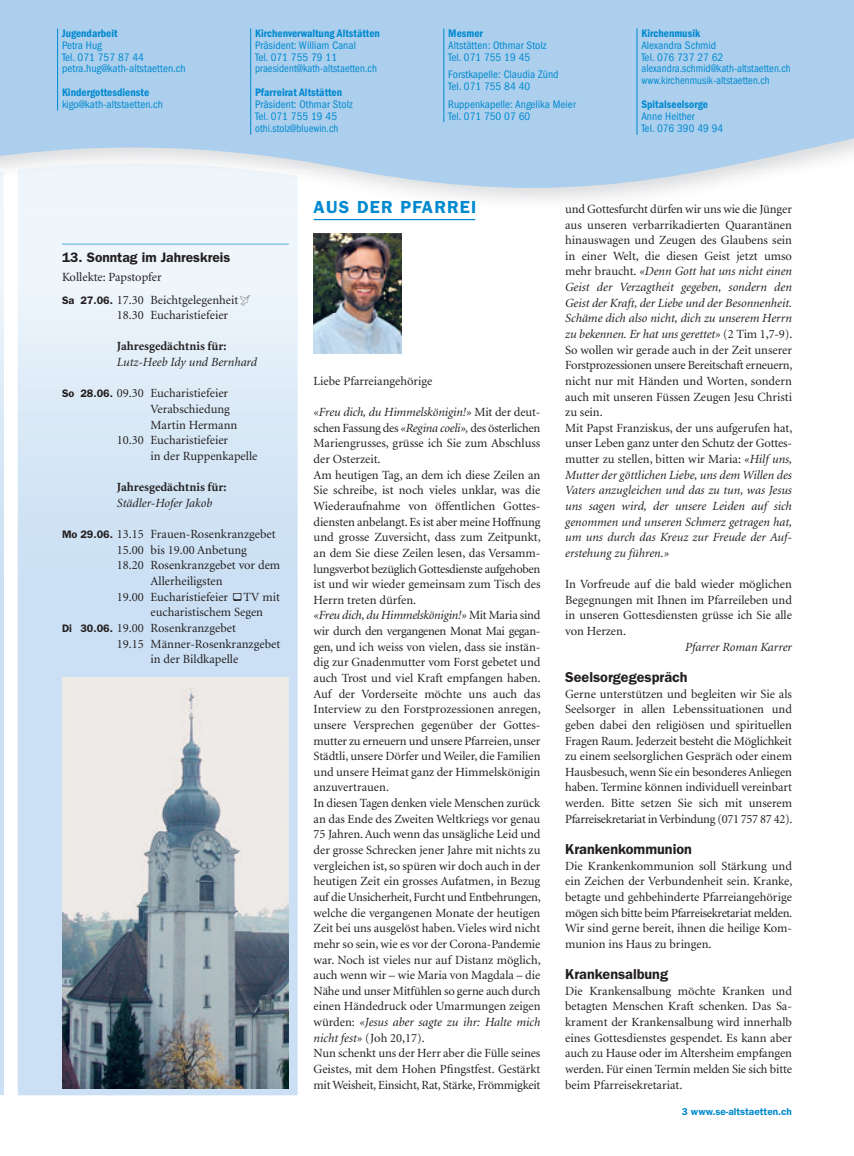
<style>
.page{position:relative;width:854px;height:1156px;background:#fff}
.page>*{position:absolute;margin:0;border:0;box-sizing:border-box;transform-origin:0 0}
.t1{font:600 17.5px "Franklin Gothic LT";letter-spacing:.07em;color:#0089cf}
.t2{font:600 14.38px "Franklin Gothic LT";color:#231f20}
.t3{font:600 13.75px "Franklin Gothic LT";color:#231f20}
.t4{font:12.5px/15.6px "Minion LT";color:#231f20;text-align:justify}
.t5{font:italic 12.5px "Minion LT";color:#231f20}
.t6{font:700 12.5px "Minion LT";color:#231f20}
.t7{font:condensed 11.25px/11.9px "Franklin Gothic LT";letter-spacing:.005em;color:#0089cf}
.t8{font:600 condensed 11.25px "Franklin Gothic LT";letter-spacing:.005em;color:#0089cf}
.t9{font:600 10px "Franklin Gothic LT";color:#0089cf}
.s1{font-family:"Franklin Gothic LT";font-weight:600;font-size:10.88px}
.s2{font-style:italic}
</style>
<div class="page">
<svg style="left:0;top:0;width:854px;height:201px;background:#b4d3ed"></svg>
<hr style="left:250px;top:28px;width:1px;height:107px;background:#0089cf">
<hr style="left:57px;top:28px;width:1px;height:82px;background:#0089cf">
<hr style="left:444px;top:28px;width:1px;height:94px;background:#0089cf">
<hr style="left:637px;top:28px;width:1px;height:107px;background:#0089cf">
<svg style="left:18px;top:212px;width:280px;height:883px;background:#d7e7f6"></svg>
<div style="left:18px;top:163px;width:280px;height:49px;background:#eef5fb"></div>
<svg style="left:0;top:212px;width:4px;height:882px;background:#d2e4f5"></svg>
<img style="left:0;top:171px;width:4px;height:41px">
<hr style="left:314px;top:219px;width:161px;height:1px;background:#0089cf">
<hr style="left:62px;top:243px;width:227px;height:1px;background:#5babdf">
<img style="left:314px;top:233px;width:87px;height:120px">
<img style="left:62px;top:677px;width:227px;height:411px">
<svg style="left:240px;top:294px;width:10px;height:11px"></svg>
<svg style="left:233px;top:592px;width:8px;height:8px"></svg>
<p class="t8" style="left:62px;top:29px;width:57px">Jugendarbeit</p>
<p class="t7" style="left:62px;top:40px;width:125px">Petra Hug<br>Tel. 071 757 87 44 petra.hug@kath-altstaetten.ch</p>
<p class="t8" style="left:62px;top:88px;width:89px">Kindergottesdienste</p>
<p class="t7" style="left:62px;top:99px;width:103px">kigo@kath-altstaetten.ch</p>
<p class="t8" style="left:255px;top:29px;width:126px">Kirchenverwaltung Altstätten</p>
<p class="t7" style="left:255px;top:40px;width:123px">Präsident: William Canal<br>Tel. 071 755 79 11 praesident@kath-altstaetten.ch</p>
<p class="t8" style="left:255px;top:88px;width:89px">Pfarreirat Altstätten</p>
<p class="t7" style="left:255px;top:99px;width:99px">Präsident: Othmar Stolz<br>Tel. 071 755 19 45 othi.stolz@bluewin.ch</p>
<p class="t8" style="left:448px;top:29px;width:36px">Mesmer</p>
<p class="t7" style="left:448px;top:40px;width:100px">Altstätten: Othmar Stolz<br>Tel. 071 755 19 45</p>
<p class="t7" style="left:448px;top:70px;width:112px">Forstkapelle: Claudia Zünd<br>Tel. 071 755 84 40</p>
<p class="t7" style="left:448px;top:99px;width:129px">Ruppenkapelle: Angelika Meier<br>Tel. 071 750 07 60</p>
<p class="t8" style="left:641px;top:29px;width:60px">Kirchenmusik</p>
<p class="t7" style="left:641px;top:40px;width:151px">Alexandra Schmid<br>Tel. 076 737 27 62 alexandra.schmid@kath-altstaetten.ch www.kirchenmusik-altstaetten.ch</p>
<p class="t8" style="left:641px;top:100px;width:68px">Spitalseelsorge</p>
<p class="t7" style="left:641px;top:111px;width:83px">Anne Heither<br>Tel. 076 390 49 94</p>
<p class="t3" style="left:62px;top:253px;width:170px">13. Sonntag im Jahreskreis</p>
<p class="t4" style="left:62px;top:266px;width:178px;line-height:22.8px">Kollekte: Papstopfer<br><span class="s1">Sa 27.06.</span> 17.30 Beichtgelegenheit</p>
<p class="t4" style="left:117px;top:308px;width:113px">18.30 Eucharistiefeier</p>
<p class="t6" style="left:117px;top:341px;width:111px">Jahresgedächtnis für:</p>
<p class="t5" style="left:117px;top:357px;width:142px">Lutz-Heeb Idy und Bernhard</p>
<p class="t4" style="left:62px;top:386px;width:168px"><span class="s1">So 28.06.</span> 09.30 Eucharistiefeier</p>
<p class="t4" style="left:151px;top:402px;width:81px">Verabschiedung</p>
<p class="t4" style="left:151px;top:417px;width:88px">Martin Hermann</p>
<p class="t4" style="left:117px;top:433px;width:113px">10.30 Eucharistiefeier</p>
<p class="t4" style="left:151px;top:449px;width:108px">in der Ruppenkapelle</p>
<p class="t6" style="left:117px;top:482px;width:111px">Jahresgedächtnis für:</p>
<p class="t5" style="left:117px;top:497px;width:97px">Städler-Hofer Jakob</p>
<p class="t4" style="left:62px;top:527px;width:215px"><span class="s1">Mo 29.06.</span> 13.15 Frauen-Rosenkranzgebet</p>
<p class="t4" style="left:117px;top:542px;width:132px">15.00 bis 19.00 Anbetung</p>
<p class="t4" style="left:117px;top:558px;width:165px">18.20 Rosenkranzgebet vor dem</p>
<p class="t4" style="left:151px;top:574px;width:73px">Allerheiligsten</p>
<p class="t4" style="left:117px;top:589px;width:164px">19.00 Eucharistiefeier TV mit</p>
<p class="t4" style="left:151px;top:605px;width:114px">eucharistischem Segen</p>
<p class="t4" style="left:62px;top:621px;width:175px"><span class="s1">Di 30.06.</span> 19.00 Rosenkranzgebet</p>
<p class="t4" style="left:117px;top:636px;width:165px">19.15 Männer-Rosenkranzgebet</p>
<p class="t4" style="left:151px;top:652px;width:89px">in der Bildkapelle</p>
<h1 class="t1" style="left:314px;top:201px;width:164px">AUS DER PFARREI</h1>
<p class="t4" style="left:314px;top:374px;width:120px">Liebe Pfarreiangehörige</p>
<p class="t4" style="left:314px;top:405px;width:229px;text-align:left"><span class="s2">«Freu dich, du Himmelskönigin!»</span> Mit der deut&shy;schen Fassung des <span class="s2">«Regina coeli»,</span> des österlichen Mariengrusses, grüsse ich Sie zum Abschluss der Osterzeit.<br>Am heutigen Tag, an dem ich diese Zeilen an Sie schreibe, ist noch vieles unklar, was die Wiederaufnahme von öffentlichen Gottes&shy;diensten anbelangt. Es ist aber meine Hoffnung und grosse Zuversicht, dass zum Zeitpunkt, an dem Sie diese Zeilen lesen, das Versamm&shy;lungsverbot bezüglich Gottesdienste aufgehoben ist und wir wieder gemeinsam zum Tisch des Herrn treten dürfen.<br><span class="s2">«Freu dich, du Himmelskönigin!»</span> Mit Maria sind wir durch den vergangenen Monat Mai gegan&shy;gen, und ich weiss von vielen, dass sie instän&shy;dig zur Gnadenmutter vom Forst gebetet und auch Trost und viel Kraft empfangen haben.<br>Auf der Vorderseite möchte uns auch das Interview zu den Forstprozessionen anregen, unsere Versprechen gegenüber der Gottes&shy;mutter zu erneuern und unsere Pfarreien, unser Städtli, unsere Dörfer und Weiler, die Familien und unsere Heimat ganz der Himmelskönigin anzuvertrauen.<br>In diesen Tagen denken viele Menschen zurück an das Ende des Zweiten Weltkriegs vor genau 75 Jahren. Auch wenn das unsägliche Leid und der grosse Schrecken jener Jahre mit nichts zu vergleichen ist, so spüren wir doch auch in der heutigen Zeit ein grosses Aufatmen, in Bezug auf die Unsicherheit, Furcht und Entbehrungen, welche die vergangenen Monate der heutigen Zeit bei uns ausgelöst haben. Vieles wird nicht mehr so sein, wie es vor der Corona-Pandemie war. Noch ist vieles nur auf Distanz möglich, auch wenn wir – wie Maria von Magdala – die Nähe und unser Mitfühlen so gerne auch durch einen Händedruck oder Umarmungen zeigen würden: <span class="s2">«Jesus aber sagte zu ihr: Halte mich nicht fest»</span> (Joh 20,17).<br>Nun schenkt uns der Herr aber die Fülle seines Geistes, mit dem Hohen Pfingstfest. Gestärkt mit Weisheit, Einsicht, Rat, Stärke, Frömmigkeit</p>
<p class="t4" style="left:565px;top:202px;width:229px;text-align:left">und Gottesfurcht dürfen wir uns wie die Jünger aus unseren verbarrikadierten Quarantänen hinauswagen und Zeugen des Glaubens sein in einer Welt, die diesen Geist jetzt umso mehr braucht. <span class="s2">«Denn Gott hat uns nicht einen Geist der Verzagtheit gegeben, sondern den Geist der Kraft, der Liebe und der Besonnenheit.<br>Schäme dich also nicht, dich zu unserem Herrn zu bekennen. Er hat uns gerettet»</span> (2 Tim 1,7-9).<br>So wollen wir gerade auch in der Zeit unserer Forstprozessionen unsere Bereitschaft erneuern, nicht nur mit Händen und Worten, sondern auch mit unseren Füssen Zeugen Jesu Christi zu sein.<br>Mit Papst Franziskus, der uns aufgerufen hat, unser Leben ganz unter den Schutz der Gottes&shy;mutter zu stellen, bitten wir Maria: <span class="s2">«Hilf uns, Mutter der göttlichen Liebe, uns dem Willen des Vaters anzugleichen und das zu tun, was Jesus uns sagen wird, der unsere Leiden auf sich genommen und unseren Schmerz getragen hat, um uns durch das Kreuz zur Freude der Auf&shy;erstehung zu führen.»</span></p>
<p class="t4" style="left:565px;top:577px;width:228px">In Vorfreude auf die bald wieder möglichen Begegnungen mit Ihnen im Pfarreileben und in unseren Gottesdiensten grüsse ich Sie alle von Herzen.</p>
<p class="t5" style="left:685px;top:641px;width:108px">Pfarrer Roman Karrer</p>
<p class="t2" style="left:565px;top:672px;width:124px">Seelsorgegespräch</p>
<p class="t4" style="left:565px;top:686px;width:229px">Gerne unterstützen und begleiten wir Sie als Seelsorger in allen Lebenssituationen und geben dabei den religiösen und spirituellen Fragen Raum. Jederzeit besteht die Möglichkeit zu einem seelsorglichen Gespräch oder einem Hausbesuch, wenn Sie ein besonderes Anliegen haben. Termine können individuell vereinbart werden. Bitte setzen Sie sich mit unserem Pfarreisekretariat in Verbindung (071 757 87 42).</p>
<p class="t2" style="left:565px;top:844px;width:128px">Krankenkommunion</p>
<p class="t4" style="left:565px;top:858px;width:229px">Die Krankenkommunion soll Stärkung und ein Zeichen der Verbundenheit sein. Kranke, betagte und gehbehinderte Pfarreiangehörige mögen sich bitte beim Pfarreisekretariat melden.<br>Wir sind gerne bereit, ihnen die heilige Kom&shy;munion ins Haus zu bringen.</p>
<p class="t2" style="left:565px;top:969px;width:104px">Krankensalbung</p>
<p class="t4" style="left:565px;top:983px;width:228px">Die Krankensalbung möchte Kranken und betagten Menschen Kraft schenken. Das Sa&shy;krament der Krankensalbung wird innerhalb eines Gottesdienstes gespendet. Es kann aber auch zu Hause oder im Altersheim empfangen werden. Für einen Termin melden Sie sich bitte beim Pfarreisekretariat.</p>
<p class="t9" style="left:682px;top:1108px;width:111px">3 www.se-altstaetten.ch</p>
</div>
